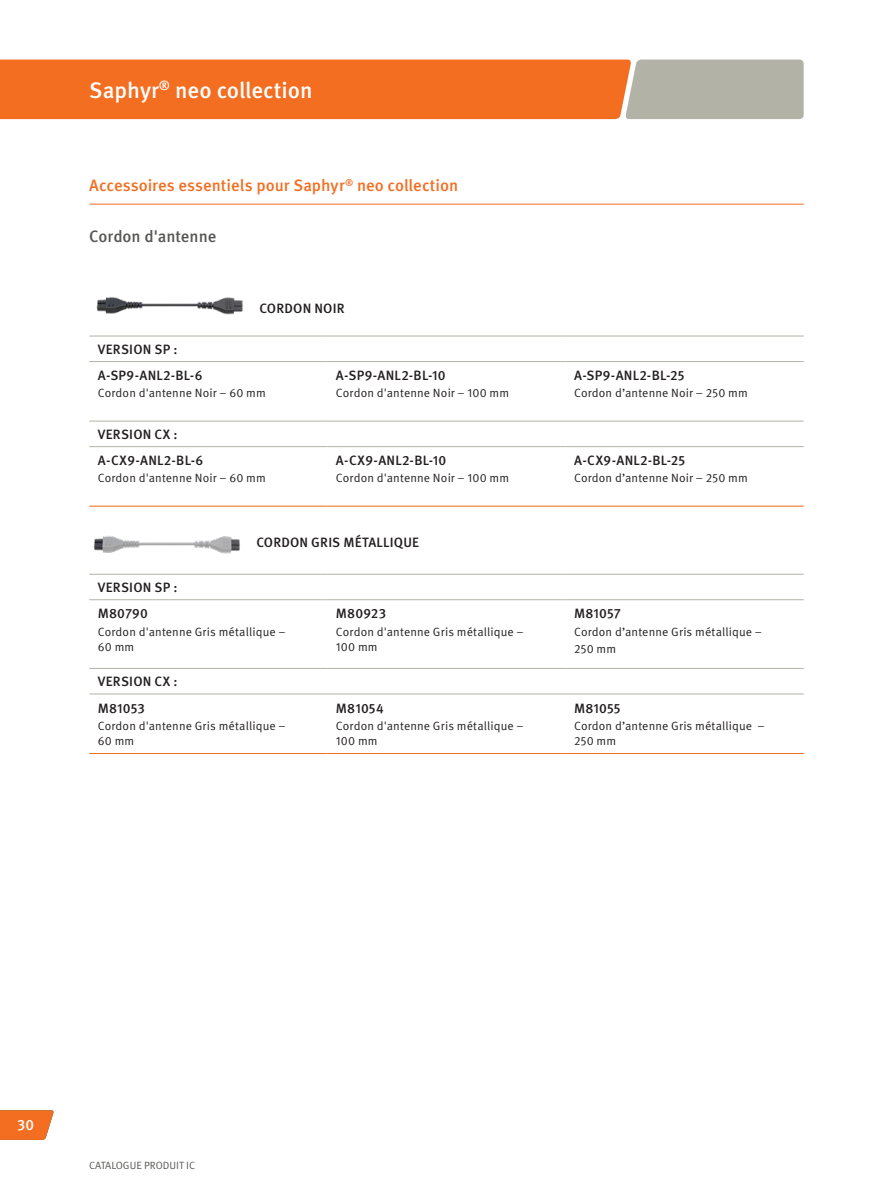
<style>
.page{position:relative;width:893px;height:1191px;background:#fff}
.page>*{position:absolute;margin:0;border:0;box-sizing:border-box;transform-origin:0 0}
.t1{font:500 22.5px "Meta Pro OM";color:#fff}
.t2{font:500 16.5px "Meta Pro OM";color:#f36e21}
.t3{font:500 16.5px "Meta Pro OM";letter-spacing:-.005em;color:#575855}
.t4{font:500 15px "Meta Pro OM";color:#fff}
.t5{font:500 13.5px/26.4px "Meta Pro OM";letter-spacing:.015em;color:#231f20}
.t6{font:12px/15px "Meta Pro OM";letter-spacing:.01em;color:#231f20}
.t7{font:10.5px "Meta Pro OM";color:#575855}
</style>
<div class="page">
<svg style="left:0;top:60px;width:804px;height:59px;background:#e57d3f"></svg>
<svg style="left:0;top:1110px;width:54px;height:30px;background:#f17933"></svg>
<hr style="left:89px;top:335px;width:238px;height:1px;background:#b2b2a7">
<hr style="left:327px;top:335px;width:239px;height:1px;background:#b2b2a7">
<hr style="left:566px;top:335px;width:238px;height:1px;background:#b2b2a7">
<hr style="left:89px;top:361px;width:238px;height:1px;background:#b2b2a7">
<hr style="left:327px;top:361px;width:239px;height:1px;background:#b2b2a7">
<hr style="left:566px;top:361px;width:238px;height:1px;background:#b2b2a7">
<hr style="left:89px;top:421px;width:238px;height:1px;background:#b2b2a7">
<hr style="left:327px;top:421px;width:239px;height:1px;background:#b2b2a7">
<hr style="left:566px;top:421px;width:238px;height:1px;background:#b2b2a7">
<hr style="left:89px;top:446px;width:238px;height:1px;background:#b2b2a7">
<hr style="left:327px;top:446px;width:239px;height:1px;background:#b2b2a7">
<hr style="left:566px;top:446px;width:238px;height:1px;background:#b2b2a7">
<hr style="left:89px;top:505px;width:238px;height:2px;background:#f36e21">
<hr style="left:327px;top:505px;width:239px;height:2px;background:#f36e21">
<hr style="left:566px;top:505px;width:238px;height:2px;background:#f36e21">
<hr style="left:89px;top:753px;width:238px;height:1px;background:#f36e21">
<hr style="left:327px;top:753px;width:239px;height:1px;background:#f36e21">
<hr style="left:566px;top:753px;width:238px;height:1px;background:#f36e21">
<hr style="left:89px;top:574px;width:238px;height:1px;background:#b2b2a7">
<hr style="left:327px;top:574px;width:239px;height:1px;background:#b2b2a7">
<hr style="left:566px;top:574px;width:238px;height:1px;background:#b2b2a7">
<hr style="left:89px;top:599px;width:238px;height:1px;background:#b2b2a7">
<hr style="left:327px;top:599px;width:239px;height:1px;background:#b2b2a7">
<hr style="left:566px;top:599px;width:238px;height:1px;background:#b2b2a7">
<hr style="left:89px;top:668px;width:238px;height:1px;background:#b2b2a7">
<hr style="left:327px;top:668px;width:239px;height:1px;background:#b2b2a7">
<hr style="left:566px;top:668px;width:238px;height:1px;background:#b2b2a7">
<hr style="left:89px;top:693px;width:238px;height:1px;background:#b2b2a7">
<hr style="left:327px;top:693px;width:239px;height:1px;background:#b2b2a7">
<hr style="left:566px;top:693px;width:238px;height:1px;background:#b2b2a7">
<hr style="left:89px;top:204px;width:715px;height:1px;background:#f36e21">
<img style="left:96px;top:297px;width:147px;height:18px">
<img style="left:93px;top:536px;width:147px;height:18px">
<h1 class="t1" style="left:89px;top:76px;width:225px">Saphyr<sup>®</sup> neo collection</h1>
<h2 class="t2" style="left:89px;top:175px;width:371px">Accessoires essentiels pour Saphyr<sup>®</sup> neo collection</h2>
<h2 class="t3" style="left:89px;top:226px;width:129px">Cordon d'antenne</h2>
<p class="t5" style="left:259px;top:295px;width:87px">CORDON NOIR</p>
<p class="t5" style="left:98px;top:336px;width:106px">VERSION SP :<br>A-SP9-ANL2-BL-6</p>
<p class="t6" style="left:98px;top:386px;width:170px">Cordon d'antenne Noir – 60 mm</p>
<p class="t5" style="left:98px;top:421px;width:107px">VERSION CX :<br>A-CX9-ANL2-BL-6</p>
<p class="t6" style="left:98px;top:471px;width:170px">Cordon d'antenne Noir – 60 mm</p>
<p class="t5" style="left:336px;top:362px;width:111px">A-SP9-ANL2-BL-10</p>
<p class="t6" style="left:336px;top:386px;width:175px">Cordon d'antenne Noir – 100 mm</p>
<p class="t5" style="left:336px;top:447px;width:112px">A-CX9-ANL2-BL-10</p>
<p class="t6" style="left:336px;top:471px;width:175px">Cordon d'antenne Noir – 100 mm</p>
<p class="t5" style="left:256px;top:530px;width:164px">CORDON GRIS MÉTALLIQUE</p>
<p class="t5" style="left:98px;top:574px;width:81px">VERSION SP :<br>M80790</p>
<p class="t6" style="left:98px;top:624px;width:189px">Cordon d'antenne Gris métallique –<br>60 mm</p>
<p class="t5" style="left:98px;top:668px;width:81px">VERSION CX :<br>M81053</p>
<p class="t6" style="left:98px;top:718px;width:189px">Cordon d'antenne Gris métallique –<br>60 mm</p>
<p class="t5" style="left:336px;top:601px;width:52px">M80923</p>
<p class="t6" style="left:336px;top:624px;width:189px">Cordon d'antenne Gris métallique –<br>100 mm</p>
<p class="t5" style="left:336px;top:695px;width:49px">M81054</p>
<p class="t6" style="left:336px;top:718px;width:189px">Cordon d'antenne Gris métallique –<br>100 mm</p>
<p class="t5" style="left:574px;top:362px;width:112px">A-SP9-ANL2-BL-25</p>
<p class="t6" style="left:574px;top:386px;width:175px">Cordon d’antenne Noir – 250 mm</p>
<p class="t5" style="left:574px;top:447px;width:113px">A-CX9-ANL2-BL-25</p>
<p class="t6" style="left:574px;top:471px;width:175px">Cordon d’antenne Noir – 250 mm</p>
<p class="t5" style="left:574px;top:601px;width:48px">M81057</p>
<p class="t6" style="left:574px;top:623px;width:189px;line-height:17.1px">Cordon d’antenne Gris métallique –<br>250 mm</p>
<p class="t5" style="left:574px;top:695px;width:48px">M81055</p>
<p class="t6" style="left:574px;top:718px;width:192px">Cordon d’antenne Gris métallique –<br>250 mm</p>
<p class="t4" style="left:17px;top:1115px;width:18px">30</p>
<p class="t7" style="left:89px;top:1159px;width:107px">CATALOGUE PRODUIT IC</p>
</div>
